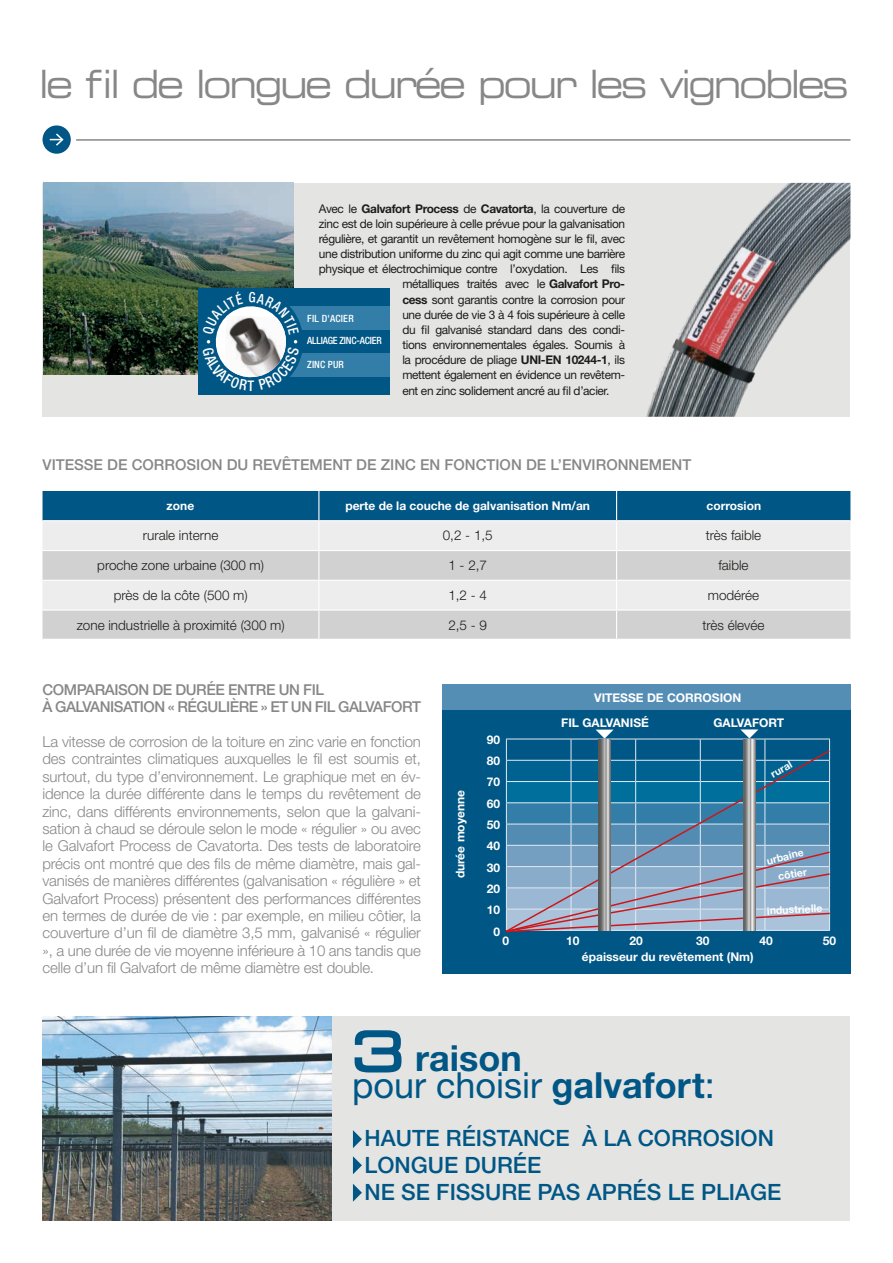
<style>
.page{position:relative;width:893px;height:1263px;background:#fff}
.page>*{position:absolute;margin:0;border:0;box-sizing:border-box;transform-origin:0 0}
.t1{font:39px "Eurostile LT Std Ex 2";letter-spacing:-.07em;color:#878787;scale:.9 1}
.t2{font:700 36px/27px "Helvetica Neue LT Std";color:#005685}
.t3{font:500 22.5px/27px "Helvetica Neue LT Std";color:#005685}
.t4{font:300 15px/17.4px "Helvetica Neue LT Std";letter-spacing:-.01em;color:#878787;text-align:justify}
.t5{font:500 15px/16.8px "Helvetica Neue LT Std";letter-spacing:-.03em;color:#878787}
.t6{font:500 15px "Helvetica Neue LT Std";color:#878787}
.t7{font:300 13.5px "Helvetica Neue LT Std";color:#1d1d1b}
.t8{font:12px "Helvetica Neue LT Std";letter-spacing:-.03em;color:#1d1d1b}
.t9{font:700 12px/21.3px "Helvetica Neue LT Std";color:#fff;text-align:center}
.t10{font:700 12px "Helvetica Neue LT Std";letter-spacing:-.03em;color:#1d1d1b}
.t11{font:700 10.5px "Helvetica Neue LT Std";color:#fff}
.t12{font:500 condensed 10.05px "Helvetica Neue LT Std";letter-spacing:-.02em;color:#fff}
.t13{font:500 condensed 10.05px "Helvetica Neue LT Std";letter-spacing:.02em;color:#fff}
.s1{font-weight:400}
.s2{font-weight:700}
.s3{font-family:"Eurostile LT Std Ex 2";font-weight:400;font-size:53.4px}
</style>
<div class="page">
<div style="left:43px;top:183px;width:807px;height:234px;background:#e4e4e3"></div>
<img style="left:646px;top:183px;width:204px;height:234px">
<img style="left:43px;top:183px;width:251px;height:191px">
<div style="left:43px;top:1016px;width:807px;height:204px;background:#e4e4e3"></div>
<hr style="left:76px;top:139px;width:774px;height:2px;background:#878787">
<div style="left:43px;top:125px;width:28px;height:29px;background:#005685;border-radius:50%"></div>
<svg style="left:50px;top:133px;width:14px;height:13px"></svg>
<img style="left:43px;top:1016px;width:289px;height:204px">
<div style="left:443px;top:685px;width:408px;height:289px;background:#005685"></div>
<svg style="left:43px;top:491px;width:807px;height:148px;background:#b4c5ce"></svg>
<div style="left:443px;top:685px;width:408px;height:25px;background:#558eb5"></div>
<svg style="left:505px;top:729px;width:326px;height:204px"></svg>
<svg style="left:353px;top:1130px;width:9px;height:18px"></svg>
<svg style="left:353px;top:1156px;width:9px;height:18px"></svg>
<svg style="left:353px;top:1184px;width:9px;height:18px"></svg>
<svg style="left:198px;top:289px;width:192px;height:106px;background:#317498"></svg>
<h1 class="t1" style="left:39px;top:57px;width:901px">le fil de longue durée pour les vignobles</h1>
<p class="t10" style="left:319px;top:201px;width:308px"><span class="s1">Avec le</span> Galvafort Process <span class="s1">de</span> Cavatorta<span class="s1">, la couverture de</span></p>
<p class="t8" style="left:319px;top:216px;width:308px">zinc est de loin supérieure à celle prévue pour la galvanisation</p>
<p class="t8" style="left:319px;top:232px;width:308px">régulière, et garantit un revêtement homogène sur le fil, avec</p>
<p class="t8" style="left:319px;top:247px;width:308px">une distribution uniforme du zinc qui agit comme une barrière</p>
<p class="t8" style="left:319px;top:262px;width:308px">physique et électrochimique contre l’oxydation. Les fils</p>
<p class="t8" style="left:402px;top:277px;width:224px">métalliques traités avec le <span class="s2">Galvafort Pro-</span></p>
<p class="t8" style="left:402px;top:292px;width:224px"><span class="s2">cess</span> sont garantis contre la corrosion pour</p>
<p class="t8" style="left:402px;top:307px;width:224px">une durée de vie 3 à 4 fois supérieure à celle</p>
<p class="t8" style="left:402px;top:322px;width:224px">du fil galvanisé standard dans des condi-</p>
<p class="t8" style="left:402px;top:338px;width:224px">tions environnementales égales. Soumis à</p>
<p class="t8" style="left:402px;top:353px;width:224px">la procédure de pliage <span class="s2">UNI-EN 10244-1</span>, ils</p>
<p class="t8" style="left:402px;top:368px;width:224px">mettent également en évidence un revêtem-</p>
<p class="t8" style="left:402px;top:383px;width:209px">ent en zinc solidement ancré au fil d’acier.</p>
<p class="t13" style="left:307px;top:313px;width:48px">FIL D'ACIER</p>
<p class="t12" style="left:307px;top:335px;width:76px">ALLIAGE ZINC-ACIER</p>
<p class="t12" style="left:307px;top:359px;width:38px">ZINC PUR</p>
<p class="t6" style="left:43px;top:456px;width:650px">VITESSE DE CORROSION DU REVÊTEMENT DE ZINC EN FONCTION DE L’ENVIRONNEMENT</p>
<p class="t9" style="left:167px;top:495px;width:29px">zone</p>
<p class="t9" style="left:345px;top:495px;width:246px">perte de la couche de galvanisation Nm/an</p>
<p class="t9" style="left:706px;top:495px;width:56px">corrosion</p>
<p class="t7" style="left:143px;top:527px;width:77px">rurale interne</p>
<p class="t7" style="left:443px;top:527px;width:52px">0,2 - 1,5</p>
<p class="t7" style="left:706px;top:527px;width:57px">très faible</p>
<p class="t7" style="left:97px;top:557px;width:168px">proche zone urbaine (300 m)</p>
<p class="t7" style="left:448px;top:557px;width:40px">1 - 2,7</p>
<p class="t7" style="left:718px;top:557px;width:32px">faible</p>
<p class="t7" style="left:114px;top:587px;width:136px">près de la côte (500 m)</p>
<p class="t7" style="left:448px;top:587px;width:40px">1,2 - 4</p>
<p class="t7" style="left:708px;top:587px;width:53px">modérée</p>
<p class="t7" style="left:77px;top:617px;width:210px">zone industrielle à proximité (300 m)</p>
<p class="t7" style="left:448px;top:617px;width:40px">2,5 - 9</p>
<p class="t7" style="left:702px;top:617px;width:64px">très élevée</p>
<p class="t5" style="left:43px;top:681px;width:380px">COMPARAISON DE DURÉE ENTRE UN FIL<br>À GALVANISATION « RÉGULIÈRE » ET UN FIL GALVAFORT</p>
<p class="t4" style="left:43px;top:733px;width:380px">La vitesse de corrosion de la toiture en zinc varie en fonction des contraintes climatiques auxquelles le fil est soumis et, surtout, du type d’environnement. Le graphique met en év&shy;idence la durée différente dans le temps du revêtement de zinc, dans différents environnements, selon que la galvani&shy;sation à chaud se déroule selon le mode « régulier » ou avec le Galvafort Process de Cavatorta. Des tests de laboratoire précis ont montré que des fils de même diamètre, mais gal&shy;vanisés de manières différentes (galvanisation « régulière » et Galvafort Process) présentent des performances différentes en termes de durée de vie : par exemple, en milieu côtier, la couverture d’un fil de diamètre 3,5 mm, galvanisé « régulier », a une durée de vie moyenne inférieure à 10 ans tandis que celle d’un fil Galvafort de même diamètre est double.</p>
<p class="t9" style="left:449px;top:878px;width:90px;rotate:-90deg">durée moyenne</p>
<p class="t9" style="left:594px;top:687px;width:149px">VITESSE DE CORROSION</p>
<p class="t9" style="left:561px;top:712px;width:89px">FIL GALVANISÉ</p>
<p class="t9" style="left:713px;top:712px;width:72px">GALVAFORT</p>
<p class="t9" style="left:487px;top:729px;width:15px">90<br>80<br>70<br>60<br>50<br>40<br>30<br>20<br>10<br>0</p>
<p class="t11" style="left:768px;top:769px;width:25px;rotate:-29deg">rural</p>
<p class="t11" style="left:765px;top:855px;width:39px;rotate:-14deg">urbaine</p>
<p class="t11" style="left:777px;top:870px;width:30px;rotate:-9deg">côtier</p>
<p class="t11" style="left:767px;top:904px;width:57px;rotate:-3deg">industrielle</p>
<p class="t9" style="left:503px;top:930px;width:8px">0</p>
<p class="t9" style="left:566px;top:930px;width:15px">10</p>
<p class="t9" style="left:629px;top:930px;width:15px">20</p>
<p class="t9" style="left:696px;top:930px;width:15px">30</p>
<p class="t9" style="left:759px;top:930px;width:15px">40</p>
<p class="t9" style="left:823px;top:930px;width:15px">50</p>
<p class="t9" style="left:582px;top:946px;width:173px">épaisseur du revêtement (Nm)</p>
<h2 class="t2" style="left:352px;top:1043px;width:364px"><span class="s3">3</span> raison<br><span class="s1">pour choisir</span> galvafort<span class="s1">:</span></h2>
<h3 class="t3" style="left:365px;top:1124px;width:418px">HAUTE RÉISTANCE À LA CORROSION<br>LONGUE DURÉE<br>NE SE FISSURE PAS APRÉS LE PLIAGE</h3>
</div>
